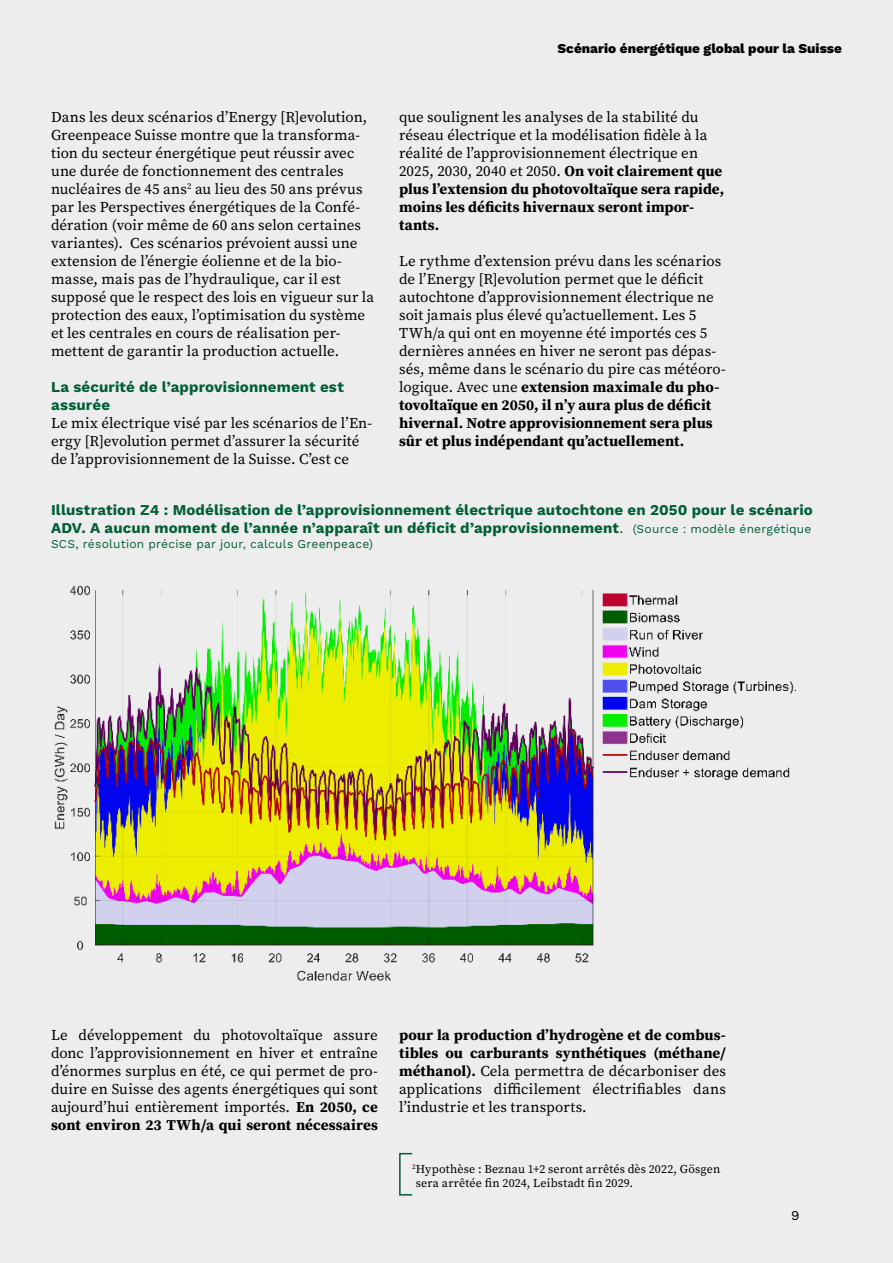
<style>
.page{position:relative;width:893px;height:1263px;background:#ededed}
.page>*{position:absolute;margin:0;border:0;box-sizing:border-box;transform-origin:0 0}
.Fliesstext{font:15px/18px "Source Serif Pro";letter-spacing:.005em;color:#000}
.Titel_3{font:700 15px/18px "Work Sans";letter-spacing:.01em;color:#005f36}
.Titel_4{font:700 15px/18px "Work Sans";letter-spacing:.01em;color:#005f36}
.t1{font:800 13.5px "Work Sans";color:#000}
.t2{font:13.5px "Work Sans";color:#000}
.Fussnoten{font:12px/14.4px "Source Serif Pro";letter-spacing:.015em;color:#000}
.Titel_3-2{font:12px "Work Sans";letter-spacing:.02em;color:#005f36}
.s1{font-weight:700}
.s2{font-weight:400}
.s3{font-weight:400;font-size:12px}
</style>
<div class="page">
<img style="left:54px;top:585px;width:742px;height:396px">
<div style="left:104px;top:571px;width:527px;height:16px;background:#ededed"></div>
<div style="left:399px;top:1153px;width:14px;height:42px;border:2px solid #005f36"></div>
<p class="Fliesstext" style="left:51px;top:108px;width:325px">Dans les deux scénarios d’Energy [R]evolution, Greenpeace Suisse montre que la transforma&shy;tion du secteur énergétique peut réussir avec une durée de fonctionnement des centrales nucléaires de 45 ans<sup>2</sup> au lieu des 50 ans prévus par les Perspectives énergétiques de la Confé&shy;dération (voir même de 60 ans selon certaines variantes). Ces scénarios prévoient aussi une extension de l’énergie éolienne et de la bio&shy;masse, mais pas de l’hydraulique, car il est supposé que le respect des lois en vigueur sur la protection des eaux, l’optimisation du système et les centrales en cours de réalisation per&shy;mettent de garantir la production actuelle.</p>
<p class="Titel_4" style="left:51px;top:378px;width:294px">La sécurité de l’approvisionnement est assurée</p>
<p class="Fliesstext" style="left:51px;top:414px;width:322px">Le mix électrique visé par les scénarios de l’En&shy;ergy [R]evolution permet d’assurer la sécurité de l’approvisionnement de la Suisse. C’est ce</p>
<p class="t1" style="left:558px;top:40px;width:286px">Scénario énergétique global pour la Suisse</p>
<p class="Fliesstext" style="left:399px;top:108px;width:327px">que soulignent les analyses de la stabilité du réseau électrique et la modélisation fidèle à la réalité de l’approvisionnement électrique en 2025, 2030, 2040 et 2050. <span class="s1">On voit clairement que plus l’extension du photovoltaïque sera rapide, moins les déficits hivernaux seront impor&shy;tants.</span></p>
<p class="Fliesstext" style="left:399px;top:252px;width:328px">Le rythme d’extension prévu dans les scénarios de l’Energy [R]evolution permet que le déficit autochtone d’approvisionnement électrique ne soit jamais plus élevé qu’actuellement. Les 5<br>TWh/a qui ont en moyenne été importés ces 5 dernières années en hiver ne seront pas dépas&shy;sés, même dans le scénario du pire cas météoro&shy;logique. Avec une <span class="s1">extension maximale du pho&shy;tovoltaïque en 2050, il n’y aura plus de déficit hivernal. Notre approvisionnement sera plus sûr et plus indépendant qu’actuellement.</span></p>
<p class="Titel_3" style="left:51px;top:502px;width:763px">Illustration Z4 : Modélisation de l’approvisionnement électrique autochtone en 2050 pour le scénario<br>ADV. A aucun moment de l’année n’apparaît un déficit d’approvisionnement<span class="s2">.</span> <span class="s3">(Source : modèle énergétique</span></p>
<p class="Titel_3-2" style="left:51px;top:537px;width:324px">SCS, résolution précise par jour, calculs Greenpeace)</p>
<p class="Fliesstext" style="left:51px;top:1026px;width:328px;text-align:justify">Le développement du photovoltaïque assure donc l’approvisionnement en hiver et entraîne d’énormes surplus en été, ce qui permet de pro&shy;duire en Suisse des agents énergétiques qui sont aujourd’hui entièrement importés. <span class="s1">En 2050, ce sont environ 23 TWh/a qui seront nécessaires</span></p>
<p class="Fliesstext" style="left:399px;top:1026px;width:328px;text-align:justify"><span class="s1">pour la production d’hydrogène et de combus&shy;tibles ou carburants synthétiques (méthane/ méthanol).</span> Cela permettra de décarboniser des applications difficilement électrifiables dans l’industrie et les transports.</p>
<p class="Fussnoten" style="left:416px;top:1161px;width:306px;text-indent:-4px"><sup>2</sup>Hypothèse : Beznau 1+2 seront arrêtés dès 2022, Gösgen sera arrêtée fin 2024, Leibstadt fin 2029.</p>
<p class="t2" style="left:791px;top:1208px;width:10px">9</p>
</div>
